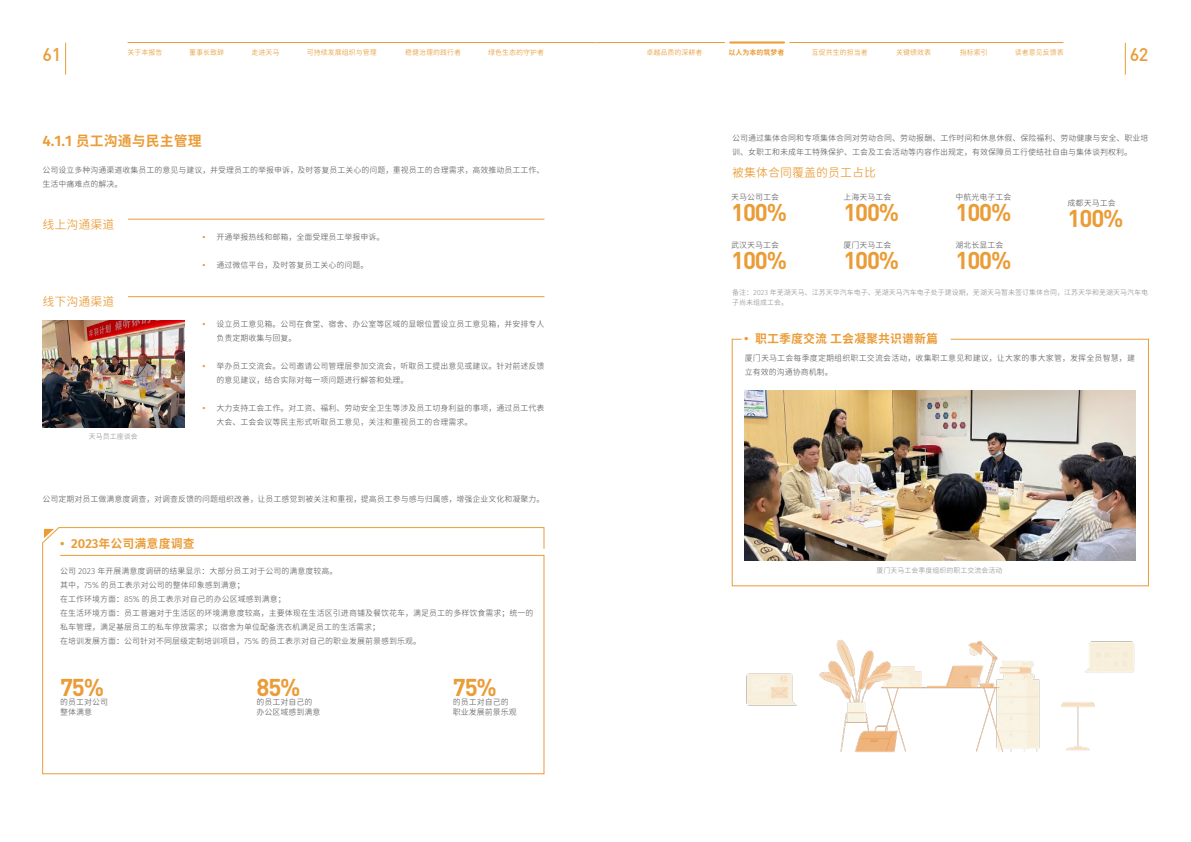
<style>
.page{position:relative;width:1191px;height:842px;background:#fff}
.page>*{position:absolute;margin:0;border:0;box-sizing:border-box;transform-origin:0 0}
.t1{font:700 24px "DIN";letter-spacing:-.05em;color:#ea9c37}
.t2{font:500 18px "DIN";color:#ea9c37}
.t3{font:700 14px "Glow Sans SC";color:#ea9c37}
.t4{font:700 12px "Glow Sans SC";color:#ea9c37}
.t5{font:12px "Glow Sans SC";color:#ea9c37}
.t6{font:8px/14px "Glow Sans SC";color:#676666}
.t7{font:8px/14px "Glow Sans SC";letter-spacing:.02em;color:#676666}
.t8{font:700 8px "Glow Sans SC";color:#ea9c37}
.t9{font:7px/10px "Glow Sans SC";color:#9a9899}
.t10{font:7px "Glow Sans SC";color:#ea9c37}
.t11{font:700 7px "Glow Sans SC";color:#ea9c37}
</style>
<div class="page">
<svg style="left:732px;top:339px;width:416px;height:247px"></svg>
<hr style="left:128px;top:42px;width:467px;height:1px;background:#ea9c37">
<hr style="left:65px;top:43px;width:1px;height:32px;background:#ea9c37">
<hr style="left:595px;top:42px;width:130px;height:1px;background:#ea9c37">
<hr style="left:729px;top:41px;width:56px;height:3px;background:#ea9c37">
<hr style="left:789px;top:42px;width:274px;height:1px;background:#ea9c37">
<hr style="left:1125px;top:43px;width:1px;height:32px;background:#ea9c37">
<img style="left:43px;top:320px;width:141px;height:107px">
<hr style="left:128px;top:219px;width:416px;height:1px;background:#ea9c37">
<hr style="left:128px;top:296px;width:416px;height:1px;background:#ea9c37">
<img style="left:744px;top:390px;width:391px;height:171px">
<svg style="left:42px;top:527px;width:502px;height:247px"></svg>
<svg style="left:44px;top:529px;width:10px;height:9px"></svg>
<img style="left:746px;top:639px;width:389px;height:113px">
<h2 class="t2" style="left:43px;top:43px;width:20px">61</h2>
<p class="t10" style="left:646px;top:48px;width:57px">卓越品质的深耕者</p>
<p class="t11" style="left:728px;top:48px;width:57px">以人为本的筑梦者</p>
<p class="t10" style="left:812px;top:48px;width:57px">互促共生的担当者</p>
<p class="t10" style="left:896px;top:48px;width:36px">关键绩效表</p>
<p class="t10" style="left:960px;top:48px;width:29px">指标索引</p>
<p class="t10" style="left:1014px;top:48px;width:50px">读者意见反馈表</p>
<h2 class="t2" style="left:1129px;top:43px;width:20px">62</h2>
<p class="t10" style="left:128px;top:48px;width:36px">关于本报告</p>
<p class="t10" style="left:189px;top:48px;width:36px">董事长致辞</p>
<p class="t10" style="left:252px;top:48px;width:29px">走进天马</p>
<p class="t10" style="left:307px;top:48px;width:71px">可持续发展组织与管理</p>
<p class="t10" style="left:405px;top:48px;width:57px">稳健治理的践行者</p>
<p class="t10" style="left:488px;top:48px;width:57px">绿色生态的守护者</p>
<h3 class="t3" style="left:43px;top:132px;width:161px">4.1.1 员工沟通与民主管理</h3>
<p class="t6" style="left:43px;top:164px;width:503px">公司设立多种沟通渠道收集员工的意见与建议，并受理员工的举报申诉，及时答复员工关心的问题，重视员工的合理需求，高效推动员工工作、生活中痛难点的解决。</p>
<h3 class="t5" style="left:43px;top:217px;width:73px">线上沟通渠道</h3>
<h3 class="t5" style="left:43px;top:294px;width:73px">线下沟通渠道</h3>
<p class="t9" style="left:89px;top:432px;width:50px">天马员工座谈会</p>
<p class="t8" style="left:202px;top:232px;width:4px">·</p>
<p class="t8" style="left:202px;top:260px;width:4px">·</p>
<p class="t6" style="left:216px;top:231px;width:169px">开通举报热线和邮箱，全面受理员工举报申诉。</p>
<p class="t6" style="left:216px;top:259px;width:153px">通过微信平台，及时答复员工关心的问题。</p>
<p class="t8" style="left:202px;top:319px;width:4px">·</p>
<p class="t8" style="left:202px;top:361px;width:4px">·</p>
<p class="t8" style="left:202px;top:403px;width:4px">·</p>
<p class="t6" style="left:216px;top:318px;width:329px">设立员工意见箱。公司在食堂、宿舍、办公室等区域的显眼位置设立员工意见箱，并安排专人负责定期收集与回复。</p>
<p class="t6" style="left:216px;top:360px;width:329px">举办员工交流会。公司邀请公司管理层参加交流会，听取员工提出意见或建议。针对前述反馈的意见建议，结合实际对每一项问题进行解答和处理。</p>
<p class="t6" style="left:216px;top:402px;width:329px">大力支持工会工作。对工资、福利、劳动安全卫生等涉及员工切身利益的事项，通过员工代表大会、工会会议等民主形式听取员工意见，关注和重视员工的合理需求。</p>
<p class="t6" style="left:43px;top:493px;width:503px">公司定期对员工做满意度调查，对调查反馈的问题组织改善，让员工感觉到被关注和重视，提高员工参与感与归属感，增强企业文化和凝聚力。</p>
<h3 class="t4" style="left:60px;top:536px;width:136px">· 2023年公司满意度调查</h3>
<p class="t6" style="left:60px;top:565px;width:475px">公司 2023 年开展满意度调研的结果显示：大部分员工对于公司的满意度较高。<br>其中，75% 的员工表示对公司的整体印象感到满意；<br>在工作环境方面：85% 的员工表示对自己的办公区域感到满意；<br>在生活环境方面：员工普遍对于生活区的环境满意度较高，主要体现在生活区引进商铺及餐饮花车，满足员工的多样饮食需求；统一的私车管理，满足基层员工的私车停放需求；以宿舍为单位配备洗衣机满足员工的生活需求；<br>在培训发展方面：公司针对不同层级定制培训项目，75% 的员工表示对自己的职业发展前景感到乐观。</p>
<h1 class="t1" style="left:60px;top:671px;width:46px">75%</h1>
<p class="t6" style="left:60px;top:699px;width:49px;line-height:9.6px">的员工对公司整体满意</p>
<h1 class="t1" style="left:256px;top:671px;width:46px">85%</h1>
<p class="t6" style="left:256px;top:699px;width:65px;line-height:9.6px">的员工对自己的办公区域感到满意</p>
<h1 class="t1" style="left:453px;top:671px;width:46px">75%</h1>
<p class="t6" style="left:453px;top:706px;width:65px">职业发展前景乐观</p>
<p class="t6" style="left:453px;top:696px;width:57px">的员工对自己的</p>
<p class="t6" style="left:732px;top:132px;width:418px">公司通过集体合同和专项集体合同对劳动合同、劳动报酬、工作时间和休息休假、保险福利、劳动健康与安全、职业培训、女职工和未成年工特殊保护、工会及工会活动等内容作出规定，有效保障员工行使结社自由与集体谈判权利。</p>
<h3 class="t5" style="left:732px;top:165px;width:145px">被集体合同覆盖的员工占比</h3>
<p class="t6" style="left:731px;top:191px;width:49px">天马公司工会</p>
<h1 class="t1" style="left:731px;top:197px;width:57px">100%</h1>
<p class="t6" style="left:731px;top:239px;width:49px">武汉天马工会</p>
<h1 class="t1" style="left:731px;top:244px;width:57px">100%</h1>
<p class="t6" style="left:843px;top:191px;width:49px">上海天马工会</p>
<h1 class="t1" style="left:843px;top:197px;width:57px">100%</h1>
<p class="t6" style="left:843px;top:239px;width:49px">厦门天马工会</p>
<h1 class="t1" style="left:843px;top:244px;width:57px">100%</h1>
<p class="t6" style="left:955px;top:191px;width:57px">中航光电子工会</p>
<h1 class="t1" style="left:955px;top:197px;width:57px">100%</h1>
<p class="t6" style="left:955px;top:239px;width:49px">湖北长显工会</p>
<h1 class="t1" style="left:955px;top:244px;width:57px">100%</h1>
<p class="t6" style="left:1067px;top:197px;width:49px">成都天马工会</p>
<h1 class="t1" style="left:1067px;top:202px;width:57px">100%</h1>
<p class="t9" style="left:732px;top:288px;width:417px">备注：2023 年芜湖天马、江苏天华汽车电子、芜湖天马汽车电子处于建设期，芜湖天马暂未签订集体合同，江苏天华和芜湖天马汽车电子尚未组成工会。</p>
<h3 class="t4" style="left:744px;top:331px;width:196px">· 职工季度交流 工会凝聚共识谱新篇</h3>
<p class="t7" style="left:744px;top:352px;width:392px">厦门天马工会每季度定期组织职工交流会活动，收集职工意见和建议，让大家的事大家管，发挥全员智慧，建立有效的沟通协商机制。</p>
<p class="t9" style="left:876px;top:566px;width:127px">厦门天马工会季度组织的职工交流会活动</p>
</div>
